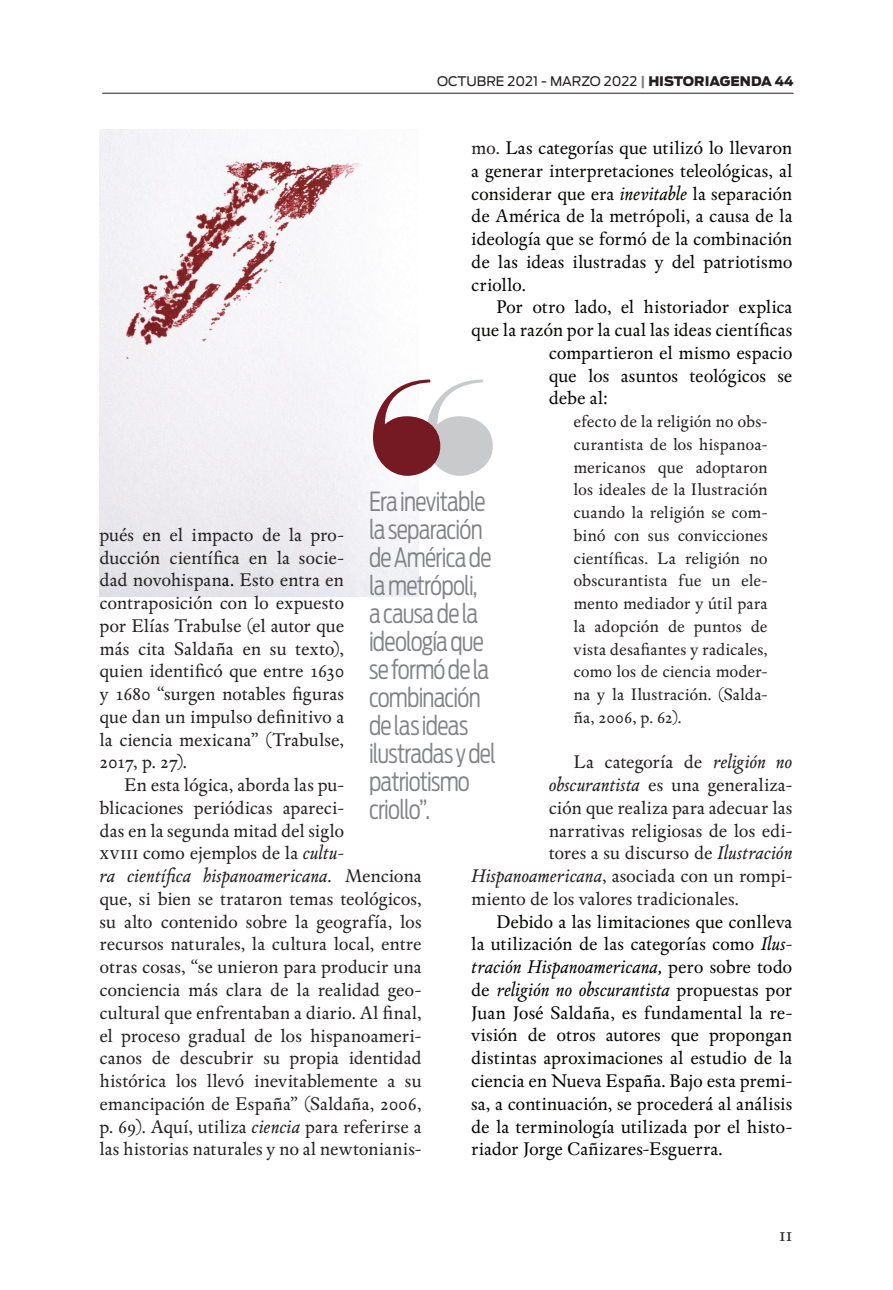
<style>
.page{position:relative;width:893px;height:1290px;background:#fff}
.page>*{position:absolute;margin:0;border:0;box-sizing:border-box;transform-origin:0 0}
.t1{font:300 26.25px/28px "Antenna Cond";letter-spacing:-.035em;color:#808285;scale:.91 1}
.t2{font:21px "Wessex";color:#231f20}
.t3{font:19.25px/22.8px "Espinosa Nova";letter-spacing:-.005em;color:#231f20;text-align:justify}
.t4{font:19.25px/22.8px "Espinosa Nova";letter-spacing:-.005em;color:#040503;text-align:justify}
.t5{font:19.25px "Espinosa Nova";letter-spacing:-.025em;color:#231f20}
.t6{font:17.5px/22.8px "Espinosa Nova";color:#231f20;text-align:justify}
.t7{font:13.12px "Antenna";color:#231f20}
.s1{font-weight:700;color:#808285}
.s2{font-weight:900}
.s3{color:#231f20}
.s4{font-style:italic}
.s5{color:#040503}
</style>
<div class="page">
<hr style="left:102px;top:93px;width:691px;height:1px;background:#231f20">
<img style="left:100px;top:129px;width:318px;height:467px">
<svg style="left:373px;top:379px;width:120px;height:97px"></svg>
<p class="t7" style="left:437px;top:73px;width:358px">OCTUBRE 2021 - MARZO 2022 <span class="s1">|</span> <span class="s2">HISTORIAGENDA 44</span></p>
<p class="t4" style="left:471px;top:137px;width:323px"><span class="s3">mo.</span> Las categorías que utilizó lo llevaron a generar interpretaciones teleológicas, al considerar que era <span class="s4">inevitable</span> la separación de América de la metrópoli, a causa de la ideología que se formó de la combinación de las ideas ilustradas y del patriotismo criollo.</p>
<p class="t4" style="left:496px;top:296px;width:298px">Por otro lado, el historiador explica</p>
<p class="t4" style="left:471px;top:319px;width:323px">que la razón por la cual las ideas científicas</p>
<p class="t4" style="left:549px;top:342px;width:245px">compartieron el mismo espacio</p>
<p class="t4" style="left:549px;top:365px;width:245px">que los asuntos teológicos se</p>
<p class="t4" style="left:549px;top:387px;width:60px">debe al:</p>
<p class="t6" style="left:574px;top:411px;width:196px">efecto de la religión no obs&shy;curantista de los hispanoa&shy;mericanos que adoptaron los ideales de la Ilustración cuando la religión se com&shy;binó con sus convicciones científicas. La religión no obscurantista fue un ele&shy;mento mediador y útil para la adopción de puntos de vista desafiantes y radicales, como los de ciencia moder&shy;na y la Ilustración. (Salda&shy;ña, 2006, p. 62).</p>
<p class="t3" style="left:574px;top:751px;width:220px">La categoría de <span class="s4">religión no</span></p>
<p class="t3" style="left:549px;top:774px;width:245px"><span class="s4">obscurantista</span> es una generaliza-</p>
<p class="t3" style="left:549px;top:797px;width:245px">ción que realiza para adecuar las</p>
<p class="t3" style="left:549px;top:820px;width:245px">narrativas religiosas de los edi-</p>
<p class="t3" style="left:549px;top:842px;width:245px">tores a su discurso de <span class="s4">Ilustración</span></p>
<p class="t3" style="left:471px;top:865px;width:323px"><span class="s4">Hispanoamericana</span>, asociada con un rompi-</p>
<p class="t5" style="left:471px;top:888px;width:269px">miento de los valores tradicionales.</p>
<p class="t4" style="left:471px;top:911px;width:323px;text-indent:25px">Debido a las limitaciones que conlleva la utilización de las categorías como <span class="s4">Ilus&shy;tración Hispanoamericana,</span> pero sobre todo de <span class="s4">religión no obscurantista</span> propuestas por Juan José Saldaña, es fundamental la re&shy;visión de otros autores que propongan distintas aproximaciones al estudio de la ciencia en Nueva España. Bajo esta premi&shy;sa, a continuación, se procederá al análisis de la terminología utilizada por el histo&shy;riador Jorge Cañizares-Esguerra.</p>
<h1 class="t1" style="left:369px;top:488px;width:141px">Era inevitable la separación de América de la metrópoli, a causa de la ideología que se formó de la combinación de las ideas ilustradas y del patriotismo criollo”.</h1>
<p class="t3" style="left:100px;top:524px;width:246px">pués en el impacto de la pro&shy;ducción científica en la socie&shy;dad novohispan<span class="s5">a.</span> Esto entra en contraposición con lo expuesto por Elías Trabulse (el autor que más cita Saldaña en su texto), quien identificó que entre 1630 y 1680 “surgen notables figuras que dan un impulso definitivo a la ciencia mexicana” (Trabulse, 2017, p. 27).</p>
<p class="t3" style="left:100px;top:774px;width:324px;text-align:left;text-indent:25px">En esta lógica, aborda las pu&shy;blicaciones periódicas apareci-<br>das en la segunda mitad del siglo<br>xviii como ejemplos de la <span class="s4">cultu-<br>ra científica hispanoamericana</span>. Menciona que, si bien se trataron temas teológicos, su alto contenido sobre la geografía, los recursos naturales, la cultura local, entre otras cosas, “se unieron para producir una conciencia más clara de la realidad geo&shy;cultural que enfrentaban a diario. Al final, el proceso gradual de los hispanoameri&shy;canos de descubrir su propia identidad histórica los llevó inevitablemente a su emancipación de España” (Saldaña, 2006, p. 69). Aquí, utiliza <span class="s4">ciencia</span> para referirse a las historias naturales y no al newtonianis-</p>
<p class="t2" style="left:779px;top:1223px;width:15px">11</p>
</div>
